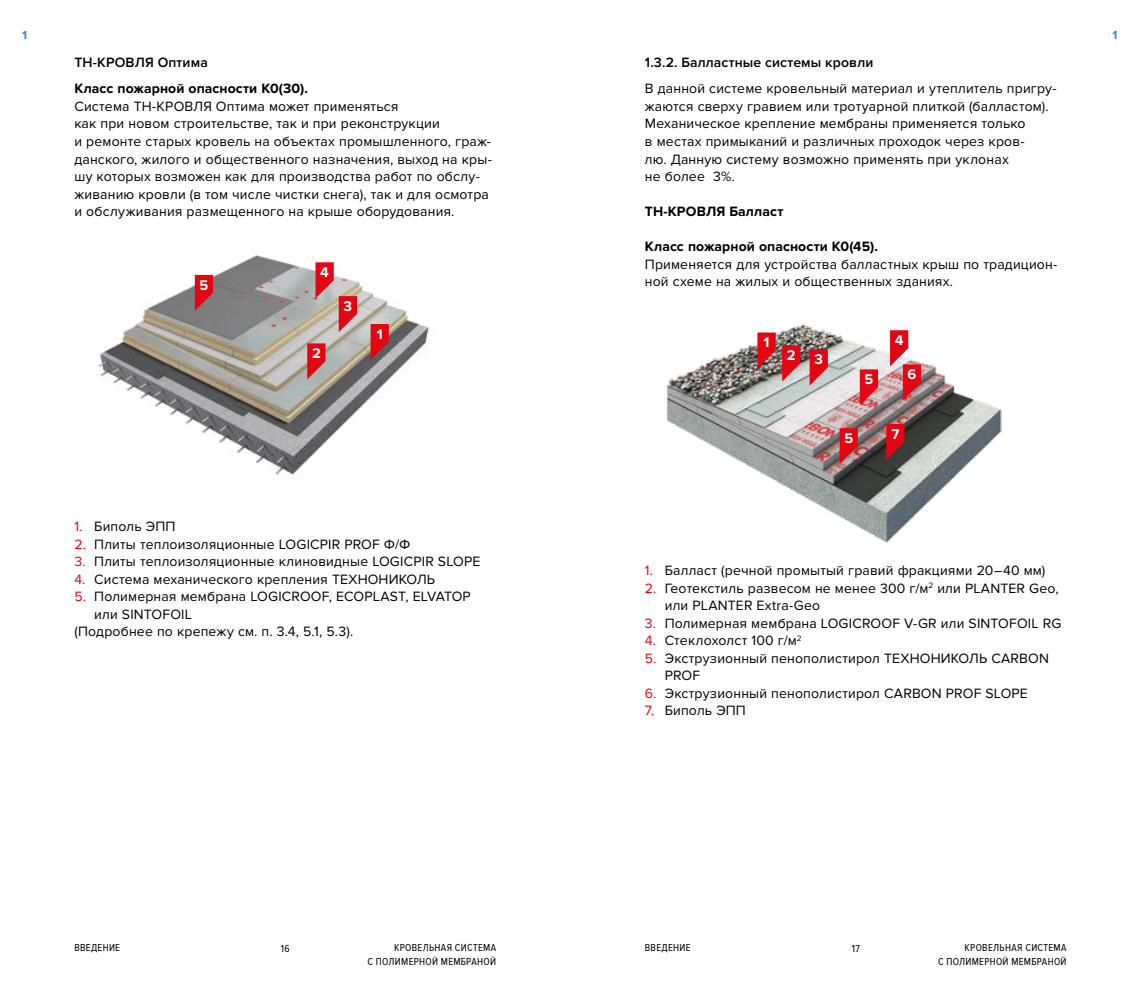
<style>
.page{position:relative;width:1141px;height:993px;background:#fff}
.page>*{position:absolute;margin:0;border:0;box-sizing:border-box;transform-origin:0 0}
.t1{font:700 14.53px "Proxima Nova";color:#fff}
.t2{font:14px/17.5px "Proxima Nova";letter-spacing:.01em;color:#000}
.t3{font:700 14px "Proxima Nova";letter-spacing:.005em;color:#000}
.t4{font:600 14px "Proxima Nova";letter-spacing:.01em;color:#000}
.t5{font:700 12.25px "Proxima Nova A";color:#3e87c8}
.t6{font:10.5px/14px "Proxima Nova Cond";letter-spacing:.03em;color:#000;text-align:right}
.s1{color:#e30613}
</style>
<div class="page">
<img style="left:98px;top:255px;width:332px;height:220px">
<svg style="left:371px;top:324px;width:18px;height:36px"></svg>
<svg style="left:307px;top:343px;width:18px;height:36px"></svg>
<svg style="left:315px;top:262px;width:42px;height:70px;background:#d68a89"></svg>
<svg style="left:195px;top:275px;width:18px;height:36px"></svg>
<img style="left:667px;top:323px;width:335px;height:220px">
<svg style="left:782px;top:345px;width:18px;height:36px"></svg>
<svg style="left:757px;top:332px;width:19px;height:36px"></svg>
<svg style="left:810px;top:349px;width:18px;height:36px"></svg>
<svg style="left:860px;top:369px;width:18px;height:36px"></svg>
<svg style="left:890px;top:330px;width:31px;height:70px"></svg>
<svg style="left:886px;top:424px;width:19px;height:36px"></svg>
<svg style="left:840px;top:428px;width:18px;height:36px"></svg>
<p class="t5" style="left:22px;top:28px;width:7px">1</p>
<p class="t5" style="left:1113px;top:28px;width:7px">1</p>
<p class="t4" style="left:74px;top:54px;width:135px">ТН-КРОВЛЯ Оптима</p>
<p class="t3" style="left:74px;top:81px;width:235px">Класс пожарной опасности К0(30).</p>
<p class="t2" style="left:74px;top:98px;width:419px">Система ТН-КРОВЛЯ Оптима может применяться<br>как при новом строительстве, так и при реконструкции<br>и ремонте старых кровель на объектах промышленного, граж&shy;данского, жилого и общественного назначения, выход на кры&shy;шу которых возможен как для производства работ по обслу&shy;живанию кровли (в том числе чистки снега), так и для осмотра и обслуживания размещенного на крыше оборудования.</p>
<p class="t1" style="left:200px;top:276px;width:10px">5</p>
<p class="t1" style="left:320px;top:264px;width:10px">4</p>
<p class="t1" style="left:312px;top:345px;width:10px">2</p>
<p class="t1" style="left:344px;top:297px;width:10px">3</p>
<p class="t1" style="left:377px;top:325px;width:7px">1</p>
<p class="t2" style="left:74px;top:518px;width:103px"><span class="s1">1.</span> Биполь ЭПП</p>
<p class="t2" style="left:74px;top:535px;width:337px"><span class="s1">2.</span> Плиты теплоизоляционные LOGICPIR PROF Ф/Ф</p>
<p class="t2" style="left:74px;top:553px;width:407px"><span class="s1">3.</span> Плиты теплоизоляционные клиновидные LOGICPIR SLOPE</p>
<p class="t2" style="left:74px;top:570px;width:362px"><span class="s1">4.</span> Система механического крепления ТЕХНОНИКОЛЬ</p>
<p class="t2" style="left:74px;top:588px;width:398px"><span class="s1">5.</span> Полимерная мембрана LOGICROOF, ECOPLAST, ELVATOP</p>
<p class="t2" style="left:94px;top:605px;width:99px">или SINTOFOIL</p>
<p class="t2" style="left:74px;top:623px;width:280px">(Подробнее по крепежу см. п. 3.4, 5.1, 5.3).</p>
<p class="t4" style="left:645px;top:54px;width:230px">1.3.2. Балластные системы кровли</p>
<p class="t2" style="left:645px;top:80px;width:413px">В данной системе кровельный материал и утеплитель пригру&shy;жаются сверху гравием или тротуарной плиткой (балластом).<br>Механическое крепление мембраны применяется только<br>в местах примыканий и различных проходок через кров-<br>лю. Данную систему возможно применять при уклонах<br>не более 3%.</p>
<p class="t3" style="left:645px;top:203px;width:140px">ТН-КРОВЛЯ Балласт</p>
<p class="t3" style="left:645px;top:238px;width:235px">Класс пожарной опасности К0(45).</p>
<p class="t2" style="left:645px;top:255px;width:414px">Применяется для устройства балластных крыш по традицион&shy;ной схеме на жилых и общественных зданиях.</p>
<p class="t1" style="left:764px;top:334px;width:7px">1</p>
<p class="t1" style="left:787px;top:347px;width:10px">2</p>
<p class="t1" style="left:814px;top:351px;width:10px">3</p>
<p class="t1" style="left:865px;top:371px;width:10px">5</p>
<p class="t1" style="left:895px;top:332px;width:10px">4</p>
<p class="t1" style="left:908px;top:366px;width:10px">6</p>
<p class="t1" style="left:844px;top:429px;width:10px">5</p>
<p class="t1" style="left:891px;top:425px;width:9px">7</p>
<p class="t2" style="left:645px;top:561px;width:402px"><span class="s1">1.</span> Балласт (речной промытый гравий фракциями 20–40 мм)</p>
<p class="t2" style="left:665px;top:579px;width:395px;text-indent:-20px"><span class="s1">2.</span> Геотекстиль развесом не менее 300 г/м<sup>2</sup> или PLANTER Geo, или PLANTER Extra-Geo</p>
<p class="t2" style="left:645px;top:614px;width:418px"><span class="s1">3.</span> Полимерная мембрана LOGICROOF V-GR или SINTOFOIL RG</p>
<p class="t2" style="left:645px;top:631px;width:158px"><span class="s1">4.</span> Стеклохолст 100 г/м<sup>2</sup></p>
<p class="t2" style="left:665px;top:649px;width:386px;text-indent:-20px"><span class="s1">5.</span> Экструзионный пенополистирол ТЕХНОНИКОЛЬ CARBON<br>PROF</p>
<p class="t2" style="left:645px;top:684px;width:384px"><span class="s1">6.</span> Экструзионный пенополистирол CARBON PROF SLOPE</p>
<p class="t2" style="left:645px;top:701px;width:103px"><span class="s1">7.</span> Биполь ЭПП</p>
<p class="t6" style="left:74px;top:940px;width:47px">ВВЕДЕНИЕ</p>
<p class="t6" style="left:281px;top:941px;width:10px">16</p>
<p class="t6" style="left:394px;top:940px;width:104px">КРОВЕЛЬНАЯ СИСТЕМА</p>
<p class="t6" style="left:852px;top:941px;width:10px">17</p>
<p class="t6" style="left:368px;top:954px;width:130px">С ПОЛИМЕРНОЙ МЕМБРАНОЙ</p>
<p class="t6" style="left:645px;top:940px;width:47px">ВВЕДЕНИЕ</p>
<p class="t6" style="left:938px;top:940px;width:130px">КРОВЕЛЬНАЯ СИСТЕМА<br>С ПОЛИМЕРНОЙ МЕМБРАНОЙ</p>
</div>
